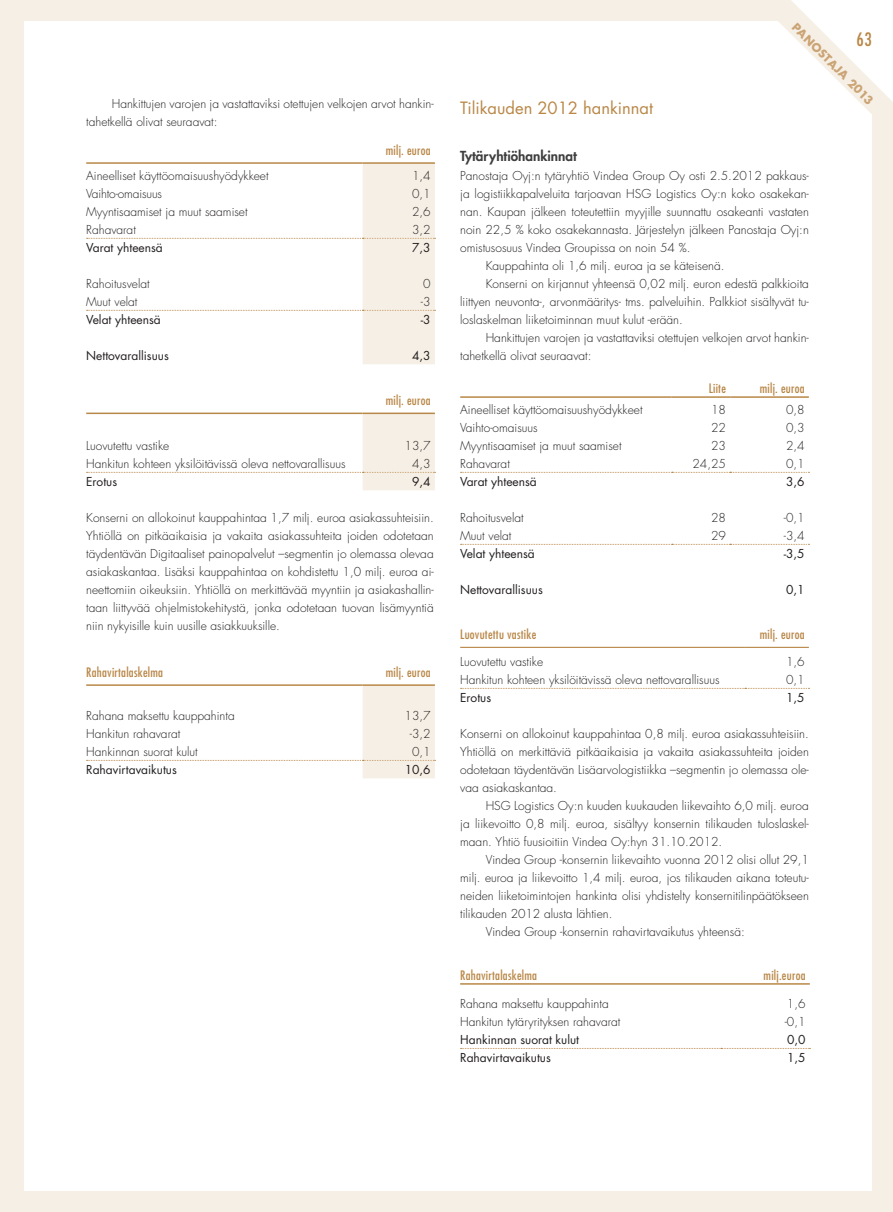
<style>
.page{position:relative;width:893px;height:1212px;background:#f6efe5}
.page>*{position:absolute;margin:0;border:0;box-sizing:border-box;transform-origin:0 0}
.t1{font:condensed 18px "Futura Std";color:#b98747}
.t2{font:16.5px "Futura Std";color:#b98747}
.t3{font:800 13.5px "Futura Std";color:#3e3e3f}
.t4{font:condensed 12.75px "Futura Std";letter-spacing:.02em;color:#b98747}
.t5{font:300 12px/18px "Futura Std";color:#231f20;text-align:justify}
.t6{font:12px "Futura Std";color:#231f20}
.t7{font:700 11.25px "Futura Std";color:#cba475}
</style>
<div class="page">
<div style="left:24px;top:21px;width:848px;height:1170px;background:#fff"></div>
<svg style="left:778px;top:0;width:115px;height:114px"></svg>
<hr style="left:86px;top:162px;width:277px;height:2px;background:#b98747">
<hr style="left:363px;top:162px;width:72px;height:2px;background:#b98747">
<svg style="left:87px;top:163px;width:349px;height:201px"></svg>
<hr style="left:86px;top:413px;width:277px;height:1px;background:#b98747">
<svg style="left:87px;top:413px;width:349px;height:77px"></svg>
<hr style="left:86px;top:684px;width:277px;height:2px;background:#b98747">
<hr style="left:363px;top:684px;width:72px;height:2px;background:#b98747">
<svg style="left:87px;top:685px;width:349px;height:93px"></svg>
<hr style="left:460px;top:396px;width:212px;height:2px;background:#b98747">
<svg style="left:461px;top:544px;width:348px;height:1px"></svg>
<hr style="left:672px;top:396px;width:58px;height:2px;background:#b98747">
<hr style="left:730px;top:396px;width:79px;height:2px;background:#b98747">
<svg style="left:461px;top:472px;width:348px;height:1px"></svg>
<hr style="left:460px;top:647px;width:285px;height:1px;background:#b98747">
<hr style="left:745px;top:647px;width:64px;height:1px;background:#b98747">
<svg style="left:461px;top:688px;width:348px;height:1px"></svg>
<hr style="left:460px;top:983px;width:261px;height:2px;background:#b98747">
<hr style="left:721px;top:983px;width:89px;height:2px;background:#b98747">
<svg style="left:461px;top:1048px;width:349px;height:1px"></svg>
<p class="t5" style="left:86px;top:95px;width:349px;text-indent:26px">Hankittujen varojen ja vastattaviksi otettujen velkojen arvot hankin&shy;tahetkellä olivat seuraavat:</p>
<p class="t4" style="left:386px;top:142px;width:46px">milj. euroa</p>
<p class="t5" style="left:86px;top:167px;width:184px">Aineelliset käyttöomaisuushyödykkeet</p>
<p class="t5" style="left:412px;top:167px;width:20px">1,4</p>
<p class="t5" style="left:86px;top:185px;width:77px">Vaihto-omaisuus</p>
<p class="t5" style="left:412px;top:185px;width:20px">0,1</p>
<p class="t5" style="left:86px;top:203px;width:163px">Myyntisaamiset ja muut saamiset</p>
<p class="t5" style="left:412px;top:203px;width:20px">2,6</p>
<p class="t5" style="left:86px;top:221px;width:51px">Rahavarat</p>
<p class="t5" style="left:412px;top:221px;width:20px">3,2</p>
<p class="t6" style="left:86px;top:240px;width:78px">Varat yhteensä</p>
<p class="t6" style="left:412px;top:240px;width:20px">7,3</p>
<p class="t5" style="left:86px;top:275px;width:65px">Rahoitusvelat</p>
<p class="t5" style="left:423px;top:275px;width:9px">0</p>
<p class="t5" style="left:86px;top:293px;width:53px">Muut velat</p>
<p class="t5" style="left:421px;top:293px;width:11px">-3</p>
<p class="t6" style="left:86px;top:312px;width:76px">Velat yhteensä</p>
<p class="t6" style="left:421px;top:312px;width:11px">-3</p>
<p class="t6" style="left:86px;top:348px;width:84px">Nettovarallisuus</p>
<p class="t6" style="left:412px;top:348px;width:20px">4,3</p>
<p class="t4" style="left:386px;top:392px;width:46px">milj. euroa</p>
<p class="t5" style="left:86px;top:437px;width:85px">Luovutettu vastike</p>
<p class="t5" style="left:405px;top:437px;width:28px">13,7</p>
<p class="t5" style="left:86px;top:455px;width:261px">Hankitun kohteen yksilöitävissä oleva nettovarallisuus</p>
<p class="t5" style="left:412px;top:455px;width:20px">4,3</p>
<p class="t6" style="left:86px;top:474px;width:32px">Erotus</p>
<p class="t6" style="left:412px;top:474px;width:20px">9,4</p>
<p class="t5" style="left:86px;top:509px;width:349px">Konserni on allokoinut kauppahintaa 1,7 milj. euroa asiakassuhteisiin.<br>Yhtiöllä on pitkäaikaisia ja vakaita asiakassuhteita joiden odotetaan täydentävän Digitaaliset painopalvelut –segmentin jo olemassa olevaa asiakaskantaa. Lisäksi kauppahintaa on kohdistettu 1,0 milj. euroa ai&shy;neettomiin oikeuksiin. Yhtiöllä on merkittävää myyntiin ja asiakashallin&shy;taan liittyvää ohjelmistokehitystä, jonka odotetaan tuovan lisämyyntiä niin nykyisille kuin uusille asiakkuuksille.</p>
<p class="t4" style="left:86px;top:664px;width:78px">Rahavirtalaskelma</p>
<p class="t4" style="left:386px;top:664px;width:46px">milj. euroa</p>
<p class="t5" style="left:86px;top:707px;width:150px">Rahana maksettu kauppahinta</p>
<p class="t5" style="left:405px;top:707px;width:28px">13,7</p>
<p class="t5" style="left:86px;top:725px;width:96px">Hankitun rahavarat</p>
<p class="t5" style="left:410px;top:725px;width:22px">-3,2</p>
<p class="t5" style="left:86px;top:743px;width:113px">Hankinnan suorat kulut</p>
<p class="t5" style="left:412px;top:743px;width:20px">0,1</p>
<p class="t6" style="left:86px;top:762px;width:92px">Rahavirtavaikutus</p>
<p class="t6" style="left:405px;top:762px;width:27px">10,6</p>
<p class="t7" style="left:799px;top:20px;width:111px;rotate:45deg">PANOSTAJA 2013</p>
<h1 class="t1" style="left:856px;top:28px;width:17px">63</h1>
<h2 class="t2" style="left:460px;top:97px;width:194px">Tilikauden 2012 hankinnat</h2>
<p class="t3" style="left:460px;top:147px;width:118px">Tytäryhtiöhankinnat</p>
<p class="t5" style="left:460px;top:167px;width:350px">Panostaja Oyj:n tytäryhtiö Vindea Group Oy osti 2.5.2012 pakkaus-</p>
<p class="t5" style="left:460px;top:185px;width:350px">ja logistiikkapalveluita tarjoavan HSG Logistics Oy:n koko osakekan-</p>
<p class="t5" style="left:460px;top:203px;width:350px">nan. Kaupan jälkeen toteutettiin myyjille suunnattu osakeanti vastaten</p>
<p class="t5" style="left:460px;top:221px;width:350px">noin 22,5 % koko osakekannasta. Järjestelyn jälkeen Panostaja Oyj:n</p>
<p class="t5" style="left:460px;top:239px;width:232px">omistusosuus Vindea Groupissa on noin 54 %.</p>
<p class="t5" style="left:486px;top:257px;width:240px">Kauppahinta oli 1,6 milj. euroa ja se käteisenä.</p>
<p class="t5" style="left:486px;top:275px;width:325px">Konserni on kirjannut yhteensä 0,02 milj. euron edestä palkkioita</p>
<p class="t5" style="left:460px;top:293px;width:350px">liittyen neuvonta-, arvonmääritys- tms. palveluihin. Palkkiot sisältyvät tu-</p>
<p class="t5" style="left:460px;top:311px;width:224px">loslaskelman liiketoiminnan muut kulut -erään.</p>
<p class="t5" style="left:486px;top:329px;width:325px">Hankittujen varojen ja vastattaviksi otettujen velkojen arvot hankin-</p>
<p class="t5" style="left:460px;top:347px;width:133px">tahetkellä olivat seuraavat:</p>
<p class="t4" style="left:709px;top:380px;width:19px">Liite</p>
<p class="t4" style="left:760px;top:380px;width:46px">milj. euroa</p>
<p class="t5" style="left:460px;top:401px;width:184px">Aineelliset käyttöomaisuushyödykkeet</p>
<p class="t5" style="left:711px;top:401px;width:16px">18</p>
<p class="t5" style="left:786px;top:401px;width:20px">0,8</p>
<p class="t5" style="left:460px;top:419px;width:79px">Vaihto-omaisuus</p>
<p class="t5" style="left:711px;top:419px;width:16px">22</p>
<p class="t5" style="left:786px;top:419px;width:20px">0,3</p>
<p class="t5" style="left:460px;top:437px;width:163px">Myyntisaamiset ja muut saamiset</p>
<p class="t5" style="left:711px;top:437px;width:16px">23</p>
<p class="t5" style="left:786px;top:437px;width:20px">2,4</p>
<p class="t5" style="left:460px;top:455px;width:51px">Rahavarat</p>
<p class="t5" style="left:692px;top:455px;width:35px">24,25</p>
<p class="t5" style="left:786px;top:455px;width:20px">0,1</p>
<p class="t6" style="left:460px;top:474px;width:78px">Varat yhteensä</p>
<p class="t6" style="left:786px;top:474px;width:20px">3,6</p>
<p class="t5" style="left:460px;top:509px;width:65px">Rahoitusvelat</p>
<p class="t5" style="left:711px;top:509px;width:16px">28</p>
<p class="t5" style="left:784px;top:509px;width:22px">-0,1</p>
<p class="t5" style="left:460px;top:527px;width:53px">Muut velat</p>
<p class="t5" style="left:711px;top:527px;width:16px">29</p>
<p class="t5" style="left:784px;top:527px;width:22px">-3,4</p>
<p class="t6" style="left:460px;top:546px;width:76px">Velat yhteensä</p>
<p class="t6" style="left:784px;top:546px;width:22px">-3,5</p>
<p class="t6" style="left:460px;top:582px;width:84px">Nettovarallisuus</p>
<p class="t6" style="left:786px;top:582px;width:20px">0,1</p>
<p class="t4" style="left:460px;top:626px;width:78px">Luovutettu vastike</p>
<p class="t4" style="left:760px;top:626px;width:46px">milj. euroa</p>
<p class="t5" style="left:460px;top:653px;width:85px">Luovutettu vastike</p>
<p class="t5" style="left:786px;top:653px;width:20px">1,6</p>
<p class="t5" style="left:460px;top:671px;width:261px">Hankitun kohteen yksilöitävissä oleva nettovarallisuus</p>
<p class="t5" style="left:786px;top:671px;width:20px">0,1</p>
<p class="t6" style="left:460px;top:690px;width:32px">Erotus</p>
<p class="t6" style="left:786px;top:690px;width:20px">1,5</p>
<p class="t5" style="left:460px;top:725px;width:350px">Konserni on allokoinut kauppahintaa 0,8 milj. euroa asiakassuhteisiin.<br>Yhtiöllä on merkittäviä pitkäaikaisia ja vakaita asiakassuhteita joiden odotetaan täydentävän Lisäarvologistiikka –segmentin jo olemassa ole&shy;vaa asiakaskantaa.</p>
<p class="t5" style="left:460px;top:797px;width:350px;text-indent:26px">HSG Logistics Oy:n kuuden kuukauden liikevaihto 6,0 milj. euroa ja liikevoitto 0,8 milj. euroa, sisältyy konsernin tilikauden tuloslaskel&shy;maan. Yhtiö fuusioitiin Vindea Oy:hyn 31.10.2012.</p>
<p class="t5" style="left:486px;top:851px;width:325px">Vindea Group -konsernin liikevaihto vuonna 2012 olisi ollut 29,1</p>
<p class="t5" style="left:460px;top:869px;width:350px">milj. euroa ja liikevoitto 1,4 milj. euroa, jos tilikauden aikana toteutu-</p>
<p class="t5" style="left:460px;top:887px;width:350px">neiden liiketoimintojen hankinta olisi yhdistelty konsernitilinpäätökseen</p>
<p class="t5" style="left:460px;top:905px;width:154px">tilikauden 2012 alusta lähtien.</p>
<p class="t5" style="left:486px;top:923px;width:261px">Vindea Group -konsernin rahavirtavaikutus yhteensä:</p>
<p class="t4" style="left:460px;top:967px;width:78px">Rahavirtalaskelma</p>
<p class="t4" style="left:764px;top:967px;width:43px">milj.euroa</p>
<p class="t5" style="left:460px;top:995px;width:150px">Rahana maksettu kauppahinta</p>
<p class="t5" style="left:787px;top:995px;width:20px">1,6</p>
<p class="t5" style="left:460px;top:1013px;width:162px">Hankitun tytäryrityksen rahavarat</p>
<p class="t5" style="left:785px;top:1013px;width:22px">-0,1</p>
<p class="t6" style="left:460px;top:1032px;width:120px">Hankinnan suorat kulut</p>
<p class="t6" style="left:787px;top:1032px;width:20px">0,0</p>
<p class="t6" style="left:460px;top:1050px;width:92px">Rahavirtavaikutus</p>
<p class="t6" style="left:787px;top:1050px;width:20px">1,5</p>
</div>
